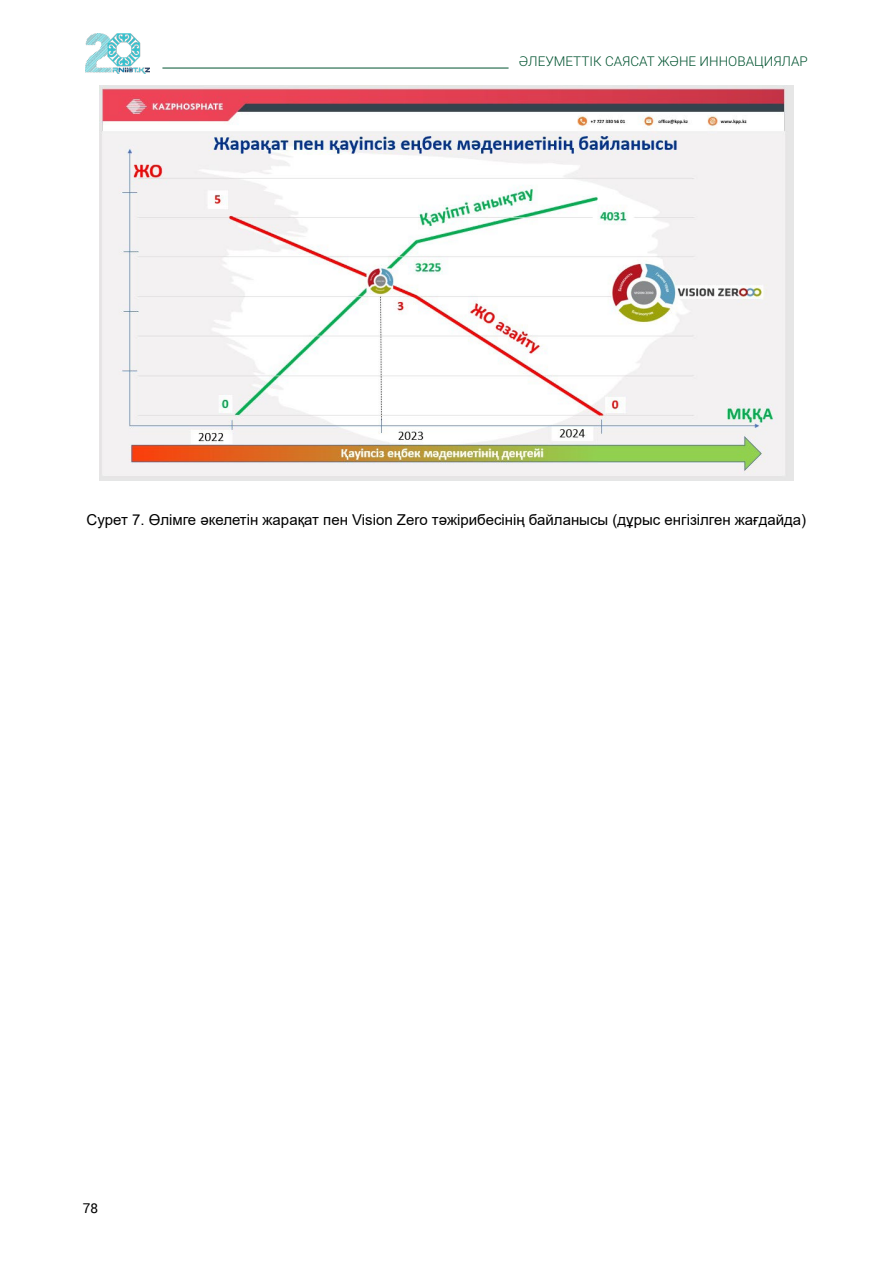
<style>
.page{position:relative;width:893px;height:1263px;background:#fff}
.page>*{position:absolute;margin:0;border:0;box-sizing:border-box;transform-origin:0 0}
.t1{font:15px "Arial";color:#000}
.t2{font:300 13.5px "Roboto";color:#005330}
.t3{font:13.5px "Roboto";color:#000}
</style>
<div class="page">
<hr style="left:162px;top:68px;width:347px;height:1px;background:#005330">
<img style="left:85px;top:33px;width:64px;height:40px">
<img style="left:100px;top:85px;width:693px;height:395px">
<p class="t2" style="left:519px;top:51px;width:291px">ӘЛЕУМЕТТІК САЯСАТ ЖӘНЕ ИННОВАЦИЯЛАР</p>
<p class="t1" style="left:87px;top:509px;width:721px">Сурет 7. Өлімге әкелетін жарақат пен Vision Zero тәжірибесінің байланысы (дұрыс енгізілген жағдайда)</p>
<p class="t3" style="left:83px;top:1200px;width:17px">78</p>
</div>
